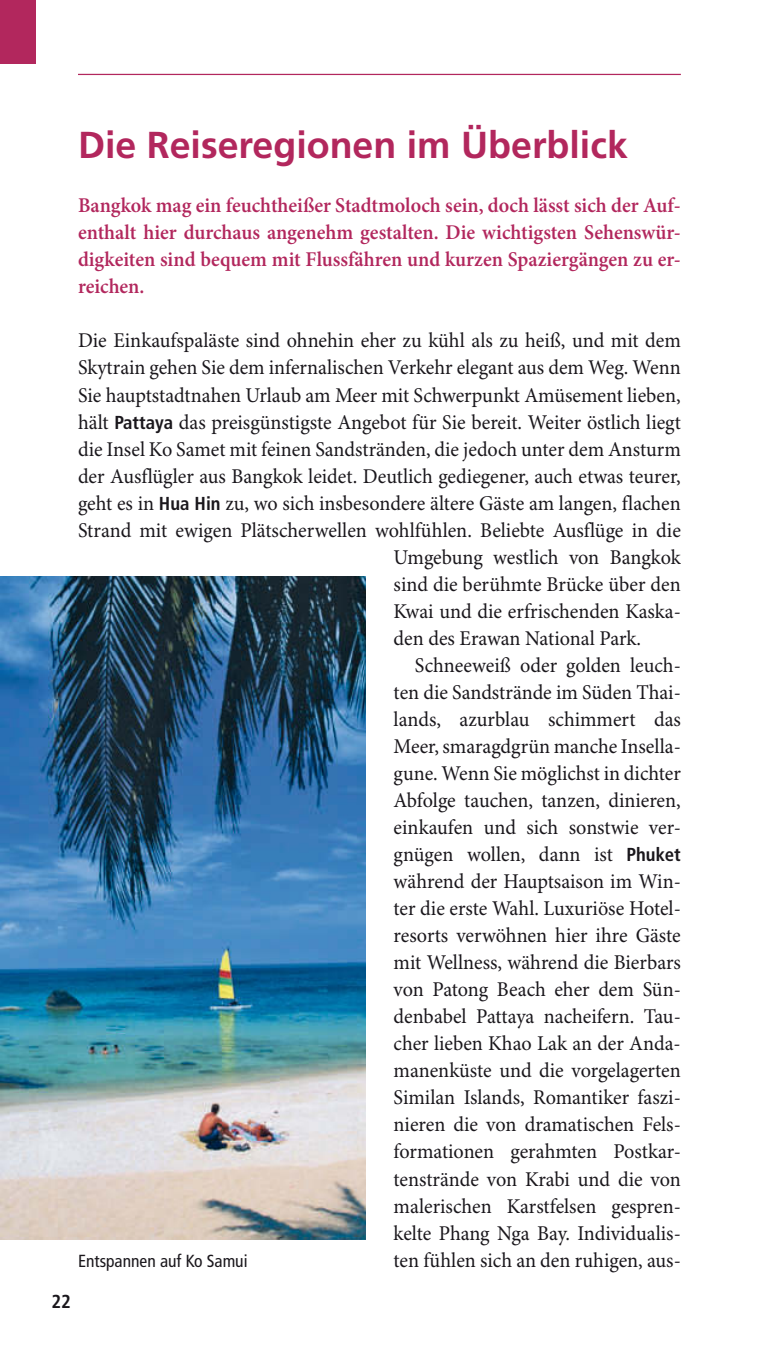
<style>
.page{position:relative;width:766px;height:1347px;background:#fff}
.page>*{position:absolute;margin:0;border:0;box-sizing:border-box;transform-origin:0 0}
.t1{font:700 37.5px "Frutiger LT Pro";color:#b2275d}
.t2{font:21px "Minion Pro";color:#1a171c;scale:.96 1}
.t3{font:600 21px/27px "Minion Pro";letter-spacing:-.005em;color:#b2275d;text-align:justify;scale:.96 1}
.t4{font:700 condensed 18.75px "Frutiger LT Pro";color:#1a171c}
.t5{font:condensed 17.5px "Frutiger LT Pro";color:#1a171c}
.s1{font-family:"Frutiger LT Pro";font-weight:700;font-stretch:condensed;font-size:18.75px}
</style>
<div class="page">
<hr style="left:78px;top:74px;width:602px;height:1px;background:#b2275d">
<div style="left:0;top:0;width:35px;height:64px;background:#b2275d"></div>
<img style="left:0;top:576px;width:365px;height:663px">
<h1 class="t1" style="left:78px;top:123px;width:551px">Die Reiseregionen im Überblick</h1>
<p class="t3" style="left:78px;top:192px;width:629px">Bangkok mag ein feuchtheißer Stadtmoloch sein, doch lässt sich der Auf&shy;enthalt hier durchaus angenehm gestalten. Die wichtigsten Sehenswür&shy;digkeiten sind bequem mit Flussfähren und kurzen Spaziergängen zu er&shy;reichen.</p>
<p class="t2" style="left:78px;top:328px;width:629px">Die Einkaufspaläste sind ohnehin eher zu kühl als zu heiß, und mit dem</p>
<p class="t2" style="left:78px;top:355px;width:629px">Skytrain gehen Sie dem infernalischen Verkehr elegant aus dem Weg. Wenn</p>
<p class="t2" style="left:78px;top:382px;width:629px">Sie hauptstadtnahen Urlaub am Meer mit Schwerpunkt Amüsement lieben,</p>
<p class="t2" style="left:78px;top:409px;width:629px">hält <span class="s1">Pattaya</span> das preisgünstigste Angebot für Sie bereit. Weiter östlich liegt</p>
<p class="t2" style="left:78px;top:436px;width:629px">die Insel Ko Samet mit feinen Sandstränden, die jedoch unter dem Ansturm</p>
<p class="t2" style="left:78px;top:463px;width:629px">der Ausflügler aus Bangkok leidet. Deutlich gediegener, auch etwas teurer,</p>
<p class="t2" style="left:78px;top:490px;width:629px">geht es in <span class="s1">Hua Hin</span> zu, wo sich insbesondere ältere Gäste am langen, flachen</p>
<p class="t2" style="left:78px;top:517px;width:629px">Strand mit ewigen Plätscherwellen wohlfühlen. Beliebte Ausflüge in die</p>
<p class="t2" style="left:393px;top:544px;width:300px">Umgebung westlich von Bangkok</p>
<p class="t2" style="left:393px;top:571px;width:300px">sind die berühmte Brücke über den</p>
<p class="t2" style="left:393px;top:598px;width:300px">Kwai und die erfrischenden Kaska-</p>
<p class="t2" style="left:393px;top:625px;width:259px">den des Erawan National Park.</p>
<p class="t2" style="left:415px;top:652px;width:278px">Schneeweiß oder golden leuch-</p>
<p class="t2" style="left:393px;top:679px;width:300px">ten die Sandstrände im Süden Thai-</p>
<p class="t2" style="left:393px;top:706px;width:300px">lands, azurblau schimmert das</p>
<p class="t2" style="left:393px;top:733px;width:300px">Meer, smaragdgrün manche Insella-</p>
<p class="t2" style="left:393px;top:760px;width:300px">gune. Wenn Sie möglichst in dichter</p>
<p class="t2" style="left:393px;top:787px;width:300px">Abfolge tauchen, tanzen, dinieren,</p>
<p class="t2" style="left:393px;top:814px;width:300px">einkaufen und sich sonstwie ver-</p>
<p class="t2" style="left:393px;top:841px;width:300px">gnügen wollen, dann ist <span class="s1">Phuket</span></p>
<p class="t2" style="left:393px;top:868px;width:300px">während der Hauptsaison im Win-</p>
<p class="t2" style="left:393px;top:896px;width:300px">ter die erste Wahl. Luxuriöse Hotel-</p>
<p class="t2" style="left:393px;top:923px;width:300px">resorts verwöhnen hier ihre Gäste</p>
<p class="t2" style="left:393px;top:950px;width:300px">mit Wellness, während die Bierbars</p>
<p class="t2" style="left:393px;top:977px;width:300px">von Patong Beach eher dem Sün-</p>
<p class="t2" style="left:393px;top:1004px;width:300px">denbabel Pattaya nacheifern. Tau-</p>
<p class="t2" style="left:393px;top:1031px;width:300px">cher lieben Khao Lak an der Anda-</p>
<p class="t2" style="left:393px;top:1058px;width:300px">manenküste und die vorgelagerten</p>
<p class="t2" style="left:393px;top:1085px;width:300px">Similan Islands, Romantiker faszi-</p>
<p class="t2" style="left:393px;top:1112px;width:300px">nieren die von dramatischen Fels-</p>
<p class="t2" style="left:393px;top:1139px;width:300px">formationen gerahmten Postkar-</p>
<p class="t2" style="left:393px;top:1166px;width:300px">tenstrände von Krabi und die von</p>
<p class="t2" style="left:393px;top:1193px;width:300px">malerischen Karstfelsen gespren-</p>
<p class="t2" style="left:393px;top:1220px;width:300px">kelte Phang Nga Bay. Individualis-</p>
<p class="t5" style="left:78px;top:1250px;width:171px">Entspannen auf Ko Samui</p>
<p class="t2" style="left:393px;top:1247px;width:300px">ten fühlen sich an den ruhigen, aus-</p>
<p class="t4" style="left:51px;top:1290px;width:21px">22</p>
</div>
